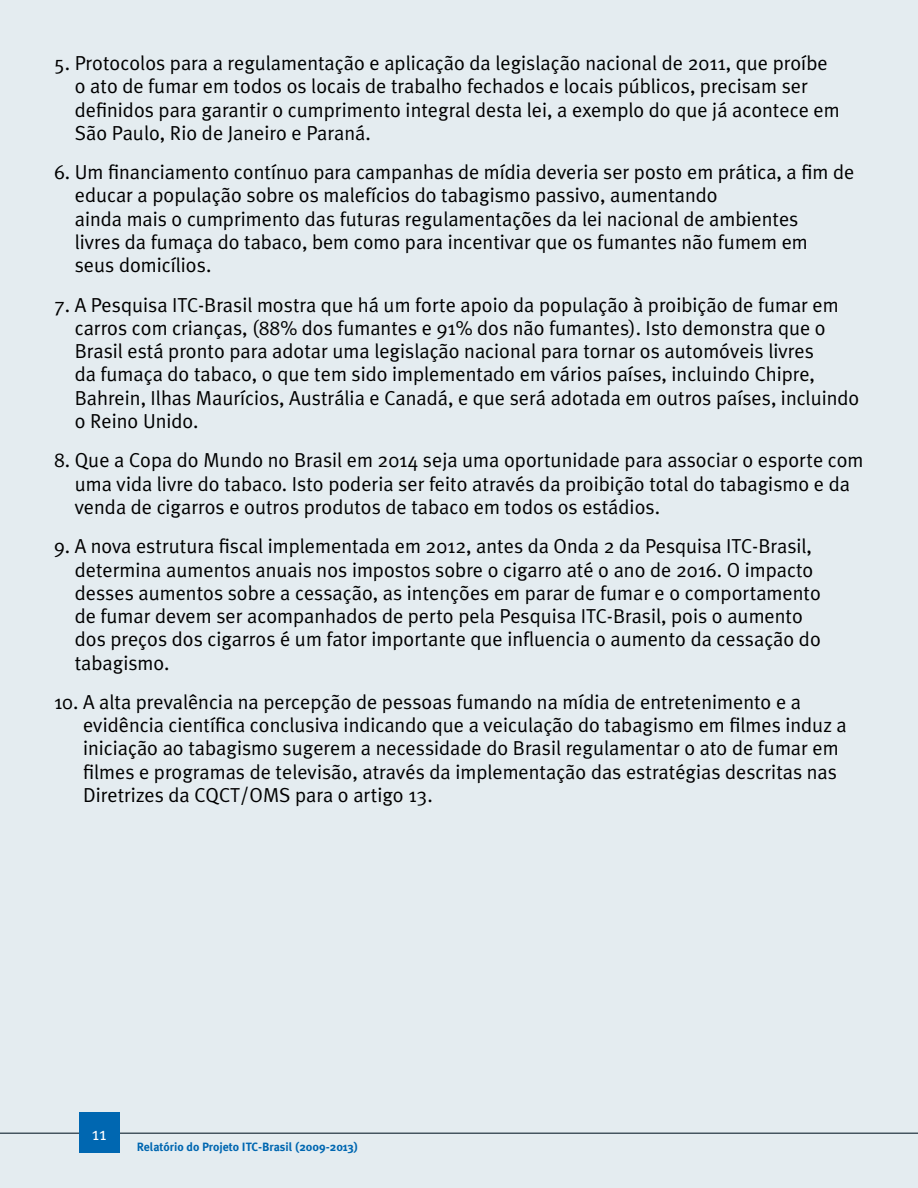
<style>
.page{position:relative;width:918px;height:1188px;background:#e4ecf0}
.page>*{position:absolute;margin:0;border:0;box-sizing:border-box;transform-origin:0 0}
.t1{font:20.25px/23.2px "Meta Plus Normal";color:#000}
.t2{font:18px "Meta Plus Normal";color:#fff}
.t3{font:700 12px "Meta Plus";color:#0067b1}
</style>
<div class="page">
<hr style="left:0;top:1132px;width:918px;height:2px;background:#455560">
<div style="left:79px;top:1113px;width:40px;height:40px;background:#0067b1"></div>
<p class="t1" style="left:75px;top:51px;width:766px;text-indent:-21px">5. Protocolos para a regulamentação e aplicação da legislação nacional de 2011, que proíbe o ato de fumar em todos os locais de trabalho fechados e locais públicos, precisam ser definidos para garantir o cumprimento integral desta lei, a exemplo do que já acontece em São Paulo, Rio de Janeiro e Paraná.</p>
<p class="t1" style="left:75px;top:160px;width:781px;text-indent:-21px">6. Um financiamento contínuo para campanhas de mídia deveria ser posto em prática, a fim de educar a população sobre os malefícios do tabagismo passivo, aumentando<br>ainda mais o cumprimento das futuras regulamentações da lei nacional de ambientes<br>livres da fumaça do tabaco, bem como para incentivar que os fumantes não fumem em<br>seus domicílios.</p>
<p class="t1" style="left:75px;top:293px;width:786px;text-indent:-21px">7. A Pesquisa ITC-Brasil mostra que há um forte apoio da população à proibição de fumar em carros com crianças, (88% dos fumantes e 91% dos não fumantes). Isto demonstra que o Brasil está pronto para adotar uma legislação nacional para tornar os automóveis livres<br>da fumaça do tabaco, o que tem sido implementado em vários países, incluindo Chipre, Bahrein, Ilhas Maurícios, Austrália e Canadá, e que será adotada em outros países, incluindo o Reino Unido.</p>
<p class="t1" style="left:75px;top:448px;width:790px;text-indent:-21px">8. Que a Copa do Mundo no Brasil em 2014 seja uma oportunidade para associar o esporte com uma vida livre do tabaco. Isto poderia ser feito através da proibição total do tabagismo e da venda de cigarros e outros produtos de tabaco em todos os estádios.</p>
<p class="t1" style="left:75px;top:534px;width:748px;text-indent:-21px">9. A nova estrutura fiscal implementada em 2012, antes da Onda 2 da Pesquisa ITC-Brasil, determina aumentos anuais nos impostos sobre o cigarro até o ano de 2016. O impacto desses aumentos sobre a cessação, as intenções em parar de fumar e o comportamento de fumar devem ser acompanhados de perto pela Pesquisa ITC-Brasil, pois o aumento dos preços dos cigarros é um fator importante que influencia o aumento da cessação do tabagismo.</p>
<p class="t1" style="left:83px;top:690px;width:765px;text-indent:-29px">10. A alta prevalência na percepção de pessoas fumando na mídia de entretenimento e a evidência científica conclusiva indicando que a veiculação do tabagismo em filmes induz a iniciação ao tabagismo sugerem a necessidade do Brasil regulamentar o ato de fumar em filmes e programas de televisão, através da implementação das estratégias descritas nas Diretrizes da CQCT/OMS para o artigo 13.</p>
<p class="t2" style="left:92px;top:1124px;width:16px">11</p>
<p class="t3" style="left:137px;top:1140px;width:223px">Relatório do Projeto ITC-Brasil (2009-2013)</p>
</div>
